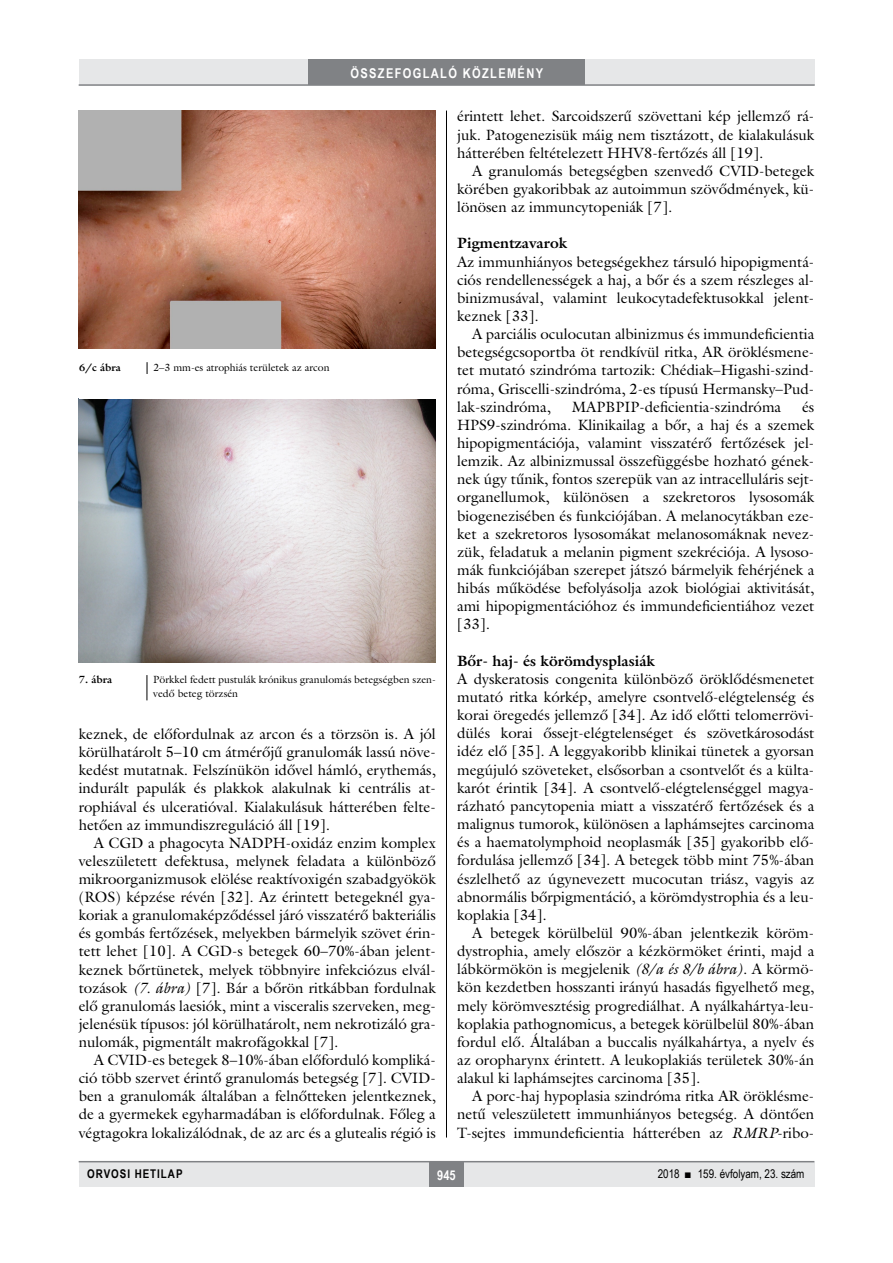
<style>
.page{position:relative;width:893px;height:1263px;background:#fff}
.page>*{position:absolute;margin:0;border:0;box-sizing:border-box;transform-origin:0 0}
.Body_Text{font:15px/18.1px "Galliard Reg";color:#000;text-align:justify}
.Body_tompa{font:15px/18.1px "Galliard Reg";color:#000;text-align:justify}
.Body_tompa-2{font:700 15px "Galliard Reg";color:#000}
.t1{font:700 13.5px "Arial Narrow";letter-spacing:.1em;color:#fff}
.t2{font:12px "Arial Narrow";color:#000}
.t3{font:700 12px "Arial Narrow";letter-spacing:.08em;color:#000}
.kepalairas2{font:10.5px/13.5px "Galliard Reg";color:#000}
.kepalairas1{font:700 10.5px "Galliard Reg";color:#000}
.s1{font-style:italic}
</style>
<div class="page">
<div style="left:79px;top:1161px;width:735px;height:25px;background:#e6e7e8"></div>
<div style="left:429px;top:1161px;width:34px;height:25px;background:#808285"></div>
<hr style="left:79px;top:1161px;width:735px;height:1px;background:#808285">
<div style="left:79px;top:60px;width:735px;height:25px;background:#e6e7e8"></div>
<div style="left:308px;top:60px;width:277px;height:25px;background:#808285"></div>
<hr style="left:79px;top:84px;width:736px;height:2px;background:#808285">
<hr style="left:446px;top:111px;width:1px;height:1026px;background:#000">
<img style="left:79px;top:111px;width:357px;height:237px">
<img style="left:79px;top:399px;width:357px;height:263px">
<svg style="left:147px;top:362px;width:1px;height:12px"></svg>
<svg style="left:147px;top:675px;width:1px;height:25px"></svg>
<p class="t1" style="left:350px;top:63px;width:194px">ÖSSZEFOGLALÓ KÖZLEMÉNY</p>
<p class="kepalairas1" style="left:79px;top:360px;width:43px">6/c ábra</p>
<p class="kepalairas2" style="left:153px;top:360px;width:178px">2–3 mm-es atrophiás területek az arcon</p>
<p class="kepalairas1" style="left:79px;top:673px;width:35px">7. ábra</p>
<p class="kepalairas2" style="left:153px;top:673px;width:284px">Pörkkel fedett pustulák krónikus granulomás betegségben szen&shy;vedő beteg törzsén</p>
<p class="Body_tompa" style="left:79px;top:725px;width:359px">keznek, de előfordulnak az arcon és a törzsön is. A jól körülhatárolt 5–10 cm átmérőjű granulomák lassú növe&shy;kedést mutatnak. Felszínükön idővel hámló, erythemás, indurált papulák és plakkok alakulnak ki centrális at&shy;rophiával és ulceratióval. Kialakulásuk hátterében felte&shy;hetően az immundiszreguláció áll [19].</p>
<p class="Body_Text" style="left:79px;top:833px;width:359px;text-indent:15px">A CGD a phagocyta NADPH-oxidáz enzim komplex veleszületett defektusa, melynek feladata a különböző mikroorganizmusok elölése reaktívoxigén szabadgyökök (ROS) képzése révén [32]. Az érintett betegeknél gya&shy;koriak a granulomaképződéssel járó visszatérő bakteriális és gombás fertőzések, melyekben bármelyik szövet érin&shy;tett lehet [10]. A CGD-s betegek 60–70%-ában jelent&shy;keznek bőrtünetek, melyek többnyire infekciózus elvál&shy;tozások <span class="s1">(7. ábra)</span> [7]. Bár a bőrön ritkábban fordulnak elő granulomás laesiók, mint a visceralis szerveken, meg&shy;jelenésük típusos: jól körülhatárolt, nem nekrotizáló gra&shy;nulomák, pigmentált makrofágokkal [7].</p>
<p class="Body_Text" style="left:79px;top:1051px;width:359px;text-indent:15px">A CVID-es betegek 8–10%-ában előforduló kompliká&shy;ció több szervet érintő granulomás betegség [7]. CVID&shy;ben a granulomák általában a felnőtteken jelentkeznek, de a gyermekek egyharmadában is előfordulnak. Főleg a végtagokra lokalizálódnak, de az arc és a glutealis régió is</p>
<p class="Body_Text" style="left:457px;top:107px;width:359px">érintett lehet. Sarcoidszerű szövettani kép jellemző rá&shy;juk. Patogenezisük máig nem tisztázott, de kialakulásuk hátterében feltételezett HHV8-fertőzés áll [19].</p>
<p class="Body_Text" style="left:457px;top:161px;width:359px;text-indent:15px">A granulomás betegségben szenvedő CVID-betegek körében gyakoribbak az autoimmun szövődmények, kü&shy;lönösen az immuncytopeniák [7].</p>
<p class="Body_tompa-2" style="left:457px;top:234px;width:112px">Pigmentzavarok</p>
<p class="Body_tompa" style="left:457px;top:252px;width:359px">Az immunhiányos betegségekhez társuló hipopigmentá&shy;ciós rendellenességek a haj, a bőr és a szem részleges al&shy;binizmusával, valamint leukocytadefektusokkal jelent&shy;keznek [33].</p>
<p class="Body_Text" style="left:457px;top:325px;width:359px;text-indent:15px">A parciális oculocutan albinizmus és immundeficientia betegségcsoportba öt rendkívül ritka, AR öröklésmene&shy;tet mutató szindróma tartozik: Chédiak–Higashi-szind&shy;róma, Griscelli-szindróma, 2-es típusú Hermansky–Pud&shy;lak-szindróma,</p>
<p class="Body_Text" style="left:572px;top:397px;width:211px">MAPBPIP-deficientia-szindróma</p>
<p class="Body_Text" style="left:457px;top:397px;width:359px;text-indent:345px">és HPS9-szindróma. Klinikailag a bőr, a haj és a szemek hipopigmentációja, valamint visszatérő fertőzések jel&shy;lemzik. Az albinizmussal összefüggésbe hozható gének&shy;nek úgy tűnik, fontos szerepük van az intracelluláris sejt&shy;organellumok, különösen a szekretoros lysosomák biogenezisében és funkciójában. A melanocytákban eze&shy;ket a szekretoros lysosomákat melanosomáknak nevez&shy;zük, feladatuk a melanin pigment szekréciója. A lysoso&shy;mák funkciójában szerepet játszó bármelyik fehérjének a hibás működése befolyásolja azok biológiai aktivitását, ami hipopigmentációhoz és immundeficientiához vezet [33].</p>
<p class="Body_tompa-2" style="left:457px;top:651px;width:199px">Bőr- haj- és körömdysplasiák</p>
<p class="Body_tompa" style="left:457px;top:669px;width:359px">A dyskeratosis congenita különböző öröklődésmenetet mutató ritka kórkép, amelyre csontvelő-elégtelenség és korai öregedés jellemző [34]. Az idő előtti telomerrövi&shy;dülés korai őssejt-elégtelenséget és szövetkárosodást idéz elő [35]. A leggyakoribb klinikai tünetek a gyorsan megújuló szöveteket, elsősorban a csontvelőt és a külta&shy;karót érintik [34]. A csontvelő-elégtelenséggel magya&shy;rázható pancytopenia miatt a visszatérő fertőzések és a malignus tumorok, különösen a laphámsejtes carcinoma és a haematolymphoid neoplasmák [35] gyakoribb elő&shy;fordulása jellemző [34]. A betegek több mint 75%-ában észlelhető az úgynevezett mucocutan triász, vagyis az abnormális bőrpigmentáció, a körömdystrophia és a leu&shy;koplakia [34].</p>
<p class="Body_Text" style="left:457px;top:923px;width:359px;text-align:left;text-indent:15px">A betegek körülbelül 90%-ában jelentkezik köröm&shy;dystrophia, amely először a kézkörmöket érinti, majd a lábkörmökön is megjelenik <span class="s1">(8/a és 8/b ábra)</span>. A körmö&shy;kön kezdetben hosszanti irányú hasadás figyelhető meg, mely körömvesztésig progrediálhat. A nyálkahártya-leu&shy;koplakia pathognomicus, a betegek körülbelül 80%-ában fordul elő. Általában a buccalis nyálkahártya, a nyelv és az oropharynx érintett. A leukoplakiás területek 30%-án alakul ki laphámsejtes carcinoma [35].</p>
<p class="Body_Text" style="left:457px;top:1087px;width:359px;text-indent:15px">A porc-haj hypoplasia szindróma ritka AR öröklésme&shy;netű veleszületett immunhiányos betegség. A döntően T-sejtes immundeficientia hátterében az <span class="s1">RMRP</span>-ribo-</p>
<p class="t3" style="left:87px;top:1165px;width:97px">ORVOSI HETILAP</p>
<p class="t1" style="left:437px;top:1165px;width:20px">945</p>
<p class="t2" style="left:658px;top:1165px;width:148px">2018 ■ 159. évfolyam, 23. szám</p>
</div>
